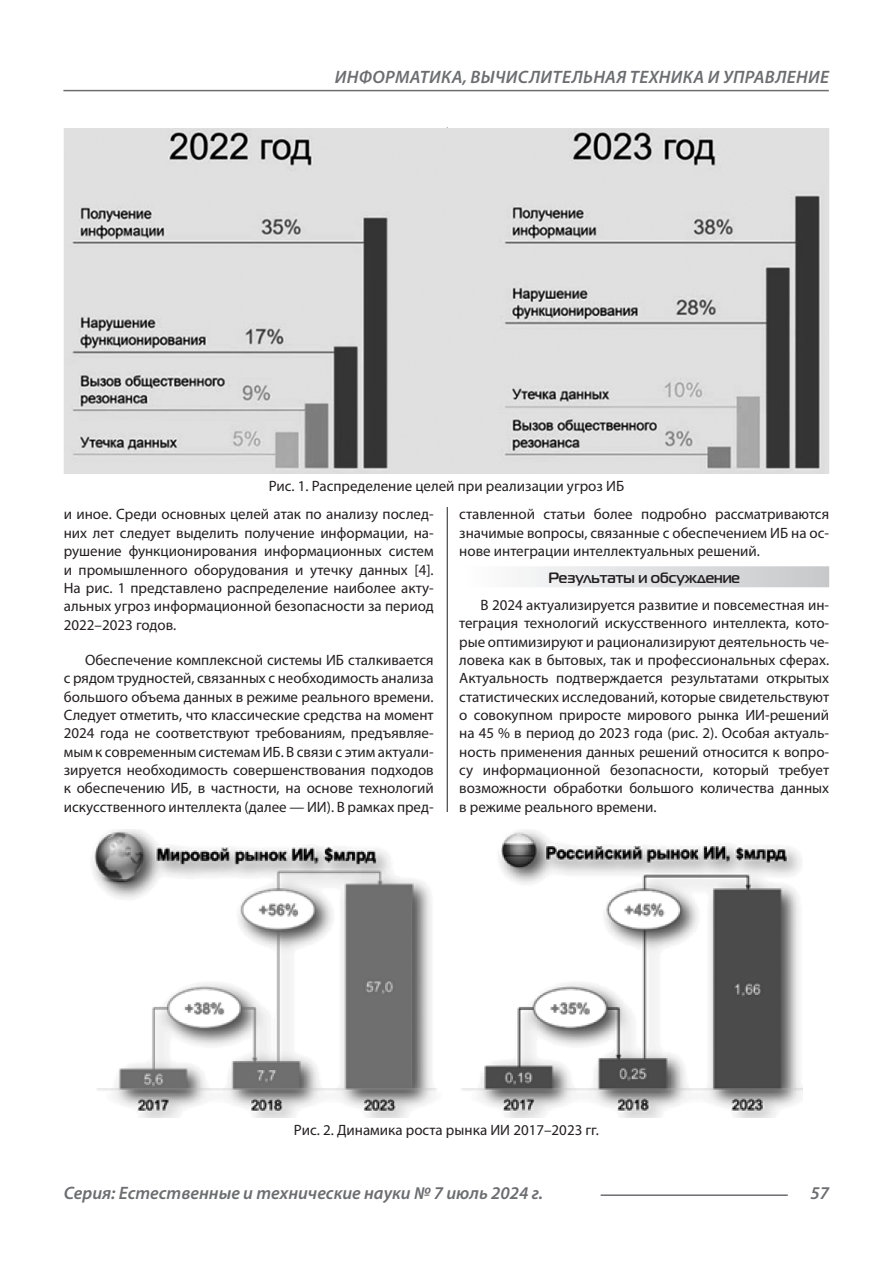
<style>
.page{position:relative;width:893px;height:1263px;background:#fff}
.page>*{position:absolute;margin:0;border:0;box-sizing:border-box;transform-origin:0 0}
.t1{font:italic 600 18px "Myriad Pro";letter-spacing:.005em;color:#6c6d70}
.Статья_текст{font:15px/18.3px "Myriad Pro";color:#231f20;text-align:justify}
.Статья_подзаголовок{font:700 15px "Magistral C";color:#231f20}
</style>
<div class="page">
<hr style="left:447px;top:128px;width:1px;height:1007px;background:#231f20">
<hr style="left:63px;top:90px;width:766px;height:1px;background:#6c6d70">
<hr style="left:601px;top:1194px;width:187px;height:2px;background:#6c6d70">
<div style="left:459px;top:566px;width:370px;height:21px;background:linear-gradient(to right,#fefeff,#c6c8ca)"></div>
<div style="left:443px;top:491px;width:8px;height:16px;background:#fff"></div>
<img style="left:64px;top:129px;width:765px;height:344px">
<div style="left:64px;top:829px;width:765px;height:306px;background:#fff"></div>
<img style="left:92px;top:829px;width:710px;height:288px">
<div style="left:442px;top:813px;width:10px;height:16px;background:#fff"></div>
<p class="t1" style="left:335px;top:66px;width:496px">ИНФОРМАТИКА, ВЫЧИСЛИТЕЛЬНАЯ ТЕХНИКА И УПРАВЛЕНИЕ</p>
<p class="Статья_текст" style="left:269px;top:477px;width:357px">Рис. 1. Распределение целей при реализации угроз ИБ</p>
<p class="Статья_текст" style="left:64px;top:505px;width:371px">и иное. Среди основных целей атак по анализу послед&shy;них лет следует выделить получение информации, на&shy;рушение функционирования информационных систем и промышленного оборудования и утечку данных [4].<br>На рис. 1 представлено распределение наиболее акту&shy;альных угроз информационной безопасности за период 2022–2023 годов.</p>
<p class="Статья_текст" style="left:64px;top:650px;width:371px;text-indent:21px">Обеспечение комплексной системы ИБ сталкивается с рядом трудностей, связанных с необходимость анализа большого объема данных в режиме реального времени.<br>Следует отметить, что классические средства на момент 2024 года не соответствуют требованиям, предъявляе&shy;мым к современным системам ИБ. В связи с этим актуали&shy;зируется необходимость совершенствования подходов к обеспечению ИБ, в частности, на основе технологий искусственного интеллекта (далее — ИИ). В рамках пред-</p>
<p class="Статья_текст" style="left:459px;top:505px;width:371px">ставленной статьи более подробно рассматриваются значимые вопросы, связанные с обеспечением ИБ на ос&shy;нове интеграции интеллектуальных решений.</p>
<p class="Статья_подзаголовок" style="left:548px;top:569px;width:193px">Результаты и обсуждение</p>
<p class="Статья_текст" style="left:459px;top:595px;width:371px;text-indent:21px">В 2024 актуализируется развитие и повсеместная ин&shy;теграция технологий искусственного интеллекта, кото&shy;рые оптимизируют и рационализируют деятельность че&shy;ловека как в бытовых, так и профессиональных сферах.<br>Актуальность подтверждается результатами открытых статистических исследований, которые свидетельствуют о совокупном приросте мирового рынка ИИ-решений на 45 % в период до 2023 года (рис. 2). Особая актуаль&shy;ность применения данных решений относится к вопро&shy;су информационной безопасности, который требует возможности обработки большого количества данных в режиме реального времени.</p>
<p class="Статья_текст" style="left:294px;top:1121px;width:306px">Рис. 2. Динамика роста рынка ИИ 2017–2023 гг.</p>
<p class="t1" style="left:64px;top:1182px;width:481px">Серия: Естественные и технические науки № 7 июль 2024 г.</p>
<p class="t1" style="left:810px;top:1182px;width:20px">57</p>
</div>
